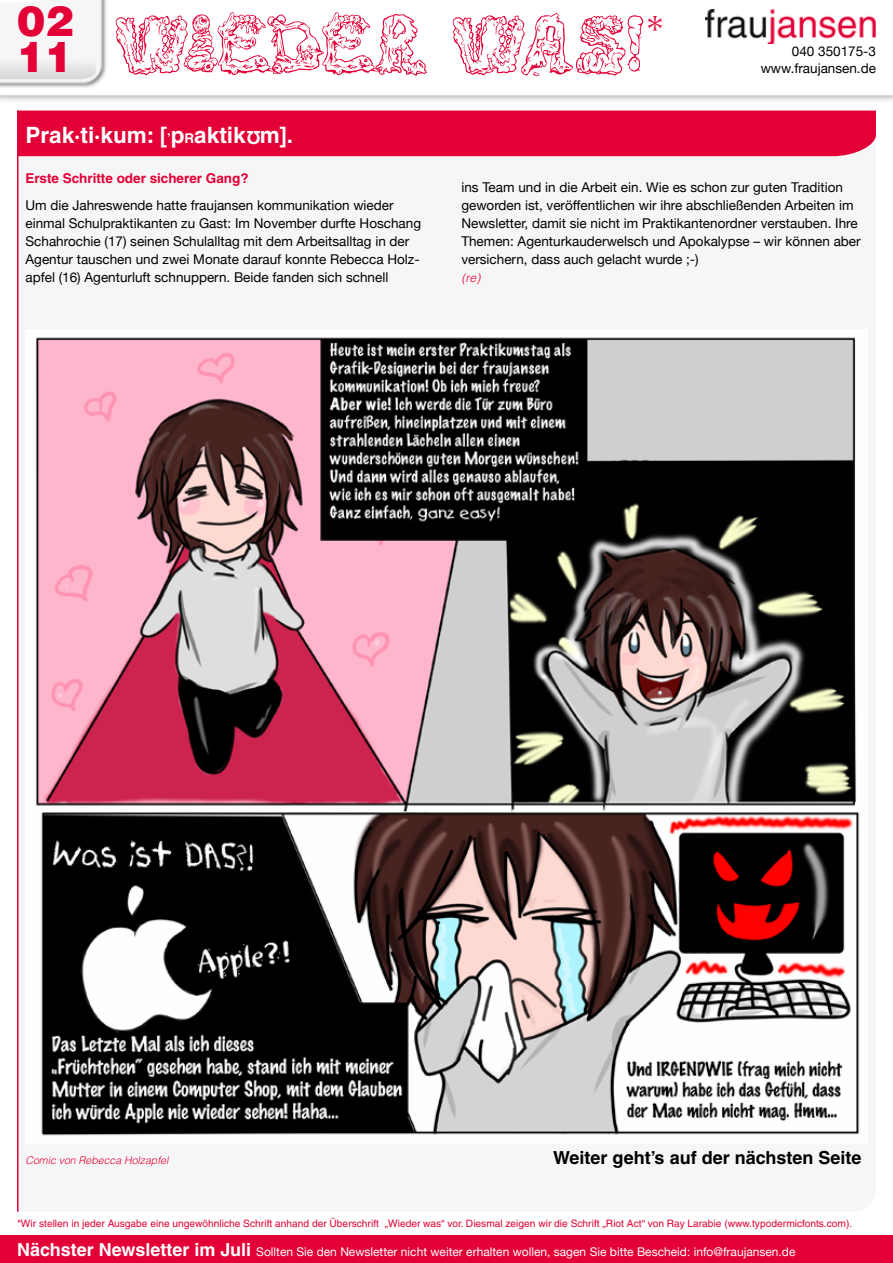
<style>
.page{position:relative;width:893px;height:1263px;background:#fff}
.page>*{position:absolute;margin:0;border:0;box-sizing:border-box;transform-origin:0 0}
.t1{font:75px "Riot Act Two";color:#e20036}
.t2{font:900 42px/36px "Helvetica";color:#e20036}
.t3{font:700 22.5px "Helvetica";color:#fff}
.t4{font:700 18px "Helvetica";color:#000}
.t5{font:13.5px/18px "Helvetica Neue";color:#000}
.t6{font:700 13.5px "Helvetica";color:#e20036}
.t7{font:12px "Helvetica Neue";color:#fff}
.t8{font:italic 300 12px "Helvetica";color:#e20036}
.t9{font:italic 300 10.5px "Helvetica";color:#e20036}
.t10{font:10.2px "Helvetica";color:#e20036}
.s1{font-size:13.5px}
.s2{font-family:"Helvetica";font-weight:700;font-size:18px}
</style>
<div class="page">
<img style="left:0;top:0;width:893px;height:101px">
<div style="left:0;top:1235px;width:893px;height:28px;background:#e20036"></div>
<img style="left:706px;top:10px;width:170px;height:34px">
<hr style="left:17px;top:111px;width:2px;height:1100px;background:#e20036">
<img style="left:35px;top:337px;width:825px;height:799px">
<div style="left:19px;top:111px;width:857px;height:45px;background:#e20036"></div>
<h2 class="t2" style="left:17px;top:2px;width:58px">02<br>11</h2>
<h1 class="t1" style="left:120px;top:0;width:546px">WIEDER WAS!<sup>*</sup></h1>
<p class="t5" style="left:761px;top:43px;width:117px;line-height:16.2px;text-align:right">040 350175-3 www.fraujansen.de</p>
<h3 class="t3" style="left:26px;top:121px;width:269px">Prak·ti·kum: [<sup>‚</sup>p<span class="s1">R</span>aktik m].</h3>
<p class="t6" style="left:26px;top:170px;width:225px">Erste Schritte oder sicherer Gang?</p>
<p class="t5" style="left:26px;top:196px;width:397px">Um die Jahreswende hatte fraujansen kommunikation wieder einmal Schulpraktikanten zu Gast: Im November durfte Hoschang Schahrochie (17) seinen Schulalltag mit dem Arbeitsalltag in der Agentur tauschen und zwei Monate darauf konnte Rebecca Holz&shy;apfel (16) Agenturluft schnuppern. Beide fanden sich schnell</p>
<p class="t5" style="left:461px;top:178px;width:401px">ins Team und in die Arbeit ein. Wie es schon zur guten Tradition geworden ist, veröffentlichen wir ihre abschließenden Arbeiten im Newsletter, damit sie nicht im Praktikantenordner verstauben. Ihre Themen: Agenturkauderwelsch und Apokalypse – wir können aber versichern, dass auch gelacht wurde ;-)</p>
<p class="t8" style="left:461px;top:270px;width:21px">(re)</p>
<p class="t9" style="left:26px;top:1154px;width:144px">Comic von Rebecca Holzapfel</p>
<h3 class="t4" style="left:553px;top:1147px;width:310px">Weiter geht’s auf der nächsten Seite</h3>
<p class="t10" style="left:17px;top:1218px;width:837px">*Wir stellen in jeder Ausgabe eine ungewöhnliche Schrift anhand der Überschrift „Wieder was“ vor. Diesmal zeigen wir die Schrift „Riot Act“ von Ray Larabie (www.typodermicfonts.com).</p>
<p class="t7" style="left:17px;top:1244px;width:780px"><span class="s2">Nächster Newsletter im Juli</span> Sollten Sie den Newsletter nicht weiter erhalten wollen, sagen Sie bitte Bescheid: info@fraujansen.de</p>
</div>
